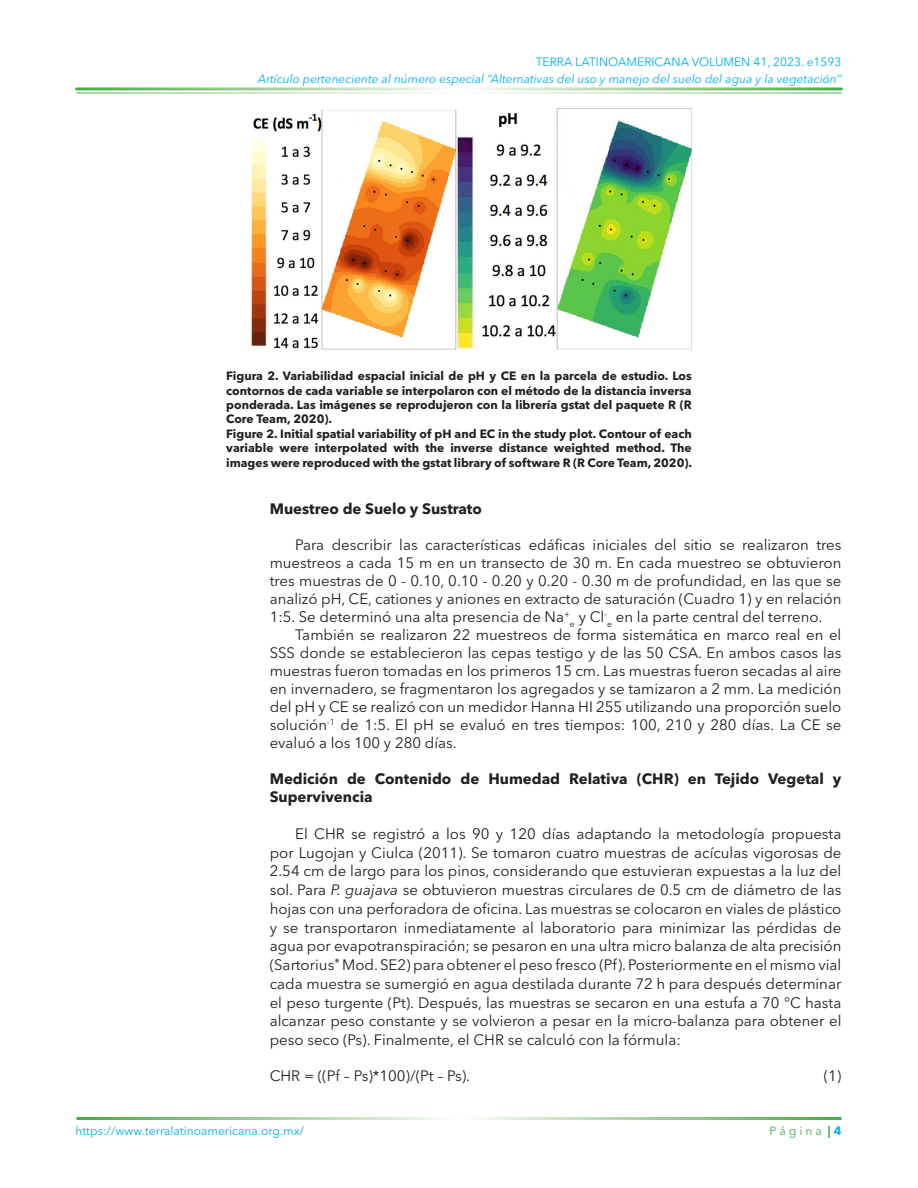
<style>
.page{position:relative;width:918px;height:1188px;background:#fff}
.page>*{position:absolute;margin:0;border:0;box-sizing:border-box;transform-origin:0 0}
._5_-CONTENIDO{font:15px/18.8px "Avenir Next LT Pro";color:#231f20;text-align:justify}
._5_-CONTENIDO-2{font:700 15px/18px "Avenir Next LT Pro";color:#231f20}
._13_-TITULO_FIGURA{font:700 12px/14.4px "Avenir Next LT Pro";color:#231f20;text-align:justify}
.t1{font:italic 12px "Avenir Next LT Pro";color:#00aeef}
.t2{font:12px "Avenir Next LT Pro";color:#00aeef}
.t3{font:12px "Avenir Next LT Pro";color:#40ae49}
.s1{font-style:italic}
.s2{font-weight:700}
.s3{font-weight:700;color:#00aeef}
</style>
<div class="page">
<img style="left:251px;top:108px;width:441px;height:242px">
<p class="t2" style="left:536px;top:55px;width:307px">TERRA LATINOAMERICANA VOLUMEN 41, 2023. e1593</p>
<p class="t1" style="left:258px;top:72px;width:585px">Artículo perteneciente al número especial “Alternativas del uso y manejo del suelo del agua y la vegetación”</p>
<p class="_13_-TITULO_FIGURA" style="left:226px;top:369px;width:467px">Figura 2. Variabilidad espacial inicial de pH y CE en la parcela de estudio. Los contornos de cada variable se interpolaron con el método de la distancia inversa ponderada. Las imágenes se reprodujeron con la librería gstat del paquete R (R Core Team, 2020).</p>
<p class="_13_-TITULO_FIGURA" style="left:226px;top:426px;width:467px">Figure 2. Initial spatial variability of pH and EC in the study plot. Contour of each variable were interpolated with the inverse distance weighted method. The images were reproduced with the gstat library of software R (R Core Team, 2020).</p>
<p class="_5_-CONTENIDO-2" style="left:270px;top:500px;width:214px">Muestreo de Suelo y Sustrato</p>
<p class="_5_-CONTENIDO" style="left:270px;top:536px;width:573px;line-height:18px;text-indent:26px">Para describir las características edáficas iniciales del sitio se realizaron tres muestreos a cada 15 m en un transecto de 30 m. En cada muestreo se obtuvieron tres muestras de 0 - 0.10, 0.10 - 0.20 y 0.20 - 0.30 m de profundidad, en las que se analizó pH, CE, cationes y aniones en extracto de saturación (Cuadro 1) y en relación 1:5. Se determinó una alta presencia de Na<sup>+</sup><sub>e</sub> y Cl<sup>-</sup><sub>e</sub> en la parte central del terreno.</p>
<p class="_5_-CONTENIDO" style="left:270px;top:626px;width:573px;line-height:18px;text-indent:26px">También se realizaron 22 muestreos de forma sistemática en marco real en el SSS donde se establecieron las cepas testigo y de las 50 CSA. En ambos casos las muestras fueron tomadas en los primeros 15 cm. Las muestras fueron secadas al aire en invernadero, se fragmentaron los agregados y se tamizaron a 2 mm. La medición del pH y CE se realizó con un medidor Hanna HI 255 utilizando una proporción suelo solución<sup>-1</sup> de 1:5. El pH se evaluó en tres tiempos: 100, 210 y 280 días. La CE se evaluó a los 100 y 280 días.</p>
<p class="_5_-CONTENIDO-2" style="left:270px;top:770px;width:573px">Medición de Contenido de Humedad Relativa (CHR) en Tejido Vegetal y<br>Supervivencia</p>
<p class="_5_-CONTENIDO" style="left:270px;top:824px;width:573px;text-indent:26px">El CHR se registró a los 90 y 120 días adaptando la metodología propuesta por Lugojan y Ciulca (2011). Se tomaron cuatro muestras de acículas vigorosas de 2.54 cm de largo para los pinos, considerando que estuvieran expuestas a la luz del sol. Para <span class="s1">P. guajava</span> se obtuvieron muestras circulares de 0.5 cm de diámetro de las hojas con una perforadora de oficina. Las muestras se colocaron en viales de plástico y se transportaron inmediatamente al laboratorio para minimizar las pérdidas de agua por evapotranspiración; se pesaron en una ultra micro balanza de alta precisión (Sartorius<sup>®</sup> Mod. SE2) para obtener el peso fresco (Pf). Posteriormente en el mismo vial cada muestra se sumergió en agua destilada durante 72 h para después determinar el peso turgente (Pt). Después, las muestras se secaron en una estufa a 70 °C hasta alcanzar peso constante y se volvieron a pesar en la micro-balanza para obtener el peso seco (Ps). Finalmente, el CHR se calculó con la fórmula:</p>
<p class="_5_-CONTENIDO" style="left:270px;top:1066px;width:202px">CHR = ((Pf – Ps)*100)/(Pt – Ps).</p>
<p class="_5_-CONTENIDO" style="left:824px;top:1066px;width:19px">(1)</p>
<p class="t2" style="left:76px;top:1124px;width:230px">https://www.terralatinoamericana.org.mx/</p>
<p class="t3" style="left:769px;top:1124px;width:73px">P á g i n a <span class="s2">|</span> <span class="s3">4</span></p>
</div>
